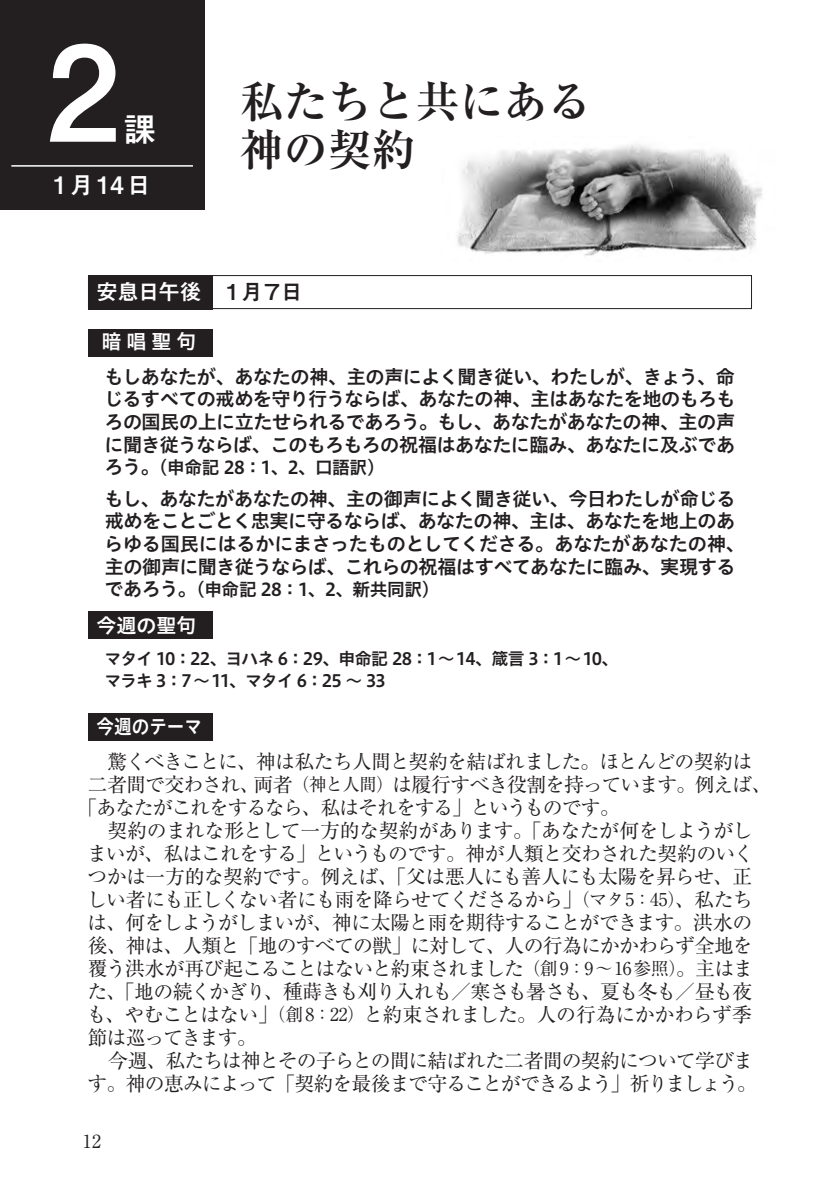
<style>
.page{position:relative;width:840px;height:1191px;background:#fff}
.page>*{position:absolute;margin:0;border:0;box-sizing:border-box;transform-origin:0 0}
.t1{font:700 132px "Mi Go MB1 Std De";color:#fff}
.t2{font:700 44px/48px "Ryumin Pro";color:#231f20}
.t3{font:700 34px "Mi Go MB1 Std De";color:#fff}
.t4{font:700 24px "Mi Go MB1 Std De";letter-spacing:.125em;color:#fff}
.t5{font:700 22px "Mi Go MB1 Std De";letter-spacing:-.065em;color:#fff}
.t6{font:20px "Hiragino UD Sans Std W6";color:#fff}
.t7{font:20px "Hiragino UD Sans Std W6";color:#fff;scale:.88 1}
.t8{font:19.8px "Ryumin Pro";letter-spacing:-.045em;color:#231f20}
.t9{font:19.8px "Ryumin Pro";letter-spacing:-.025em;color:#231f20}
.t10{font:19.8px "Ryumin Pro";letter-spacing:-.075em;color:#231f20}
.t11{font:19.8px "Ryumin Pro";letter-spacing:-.065em;color:#231f20}
.t12{font:19.2px/22.6px "Hiragino UD Sans Std W6";letter-spacing:-.03em;color:#231f20;text-align:justify}
.t13{font:18px "Ryumin Pro";color:#231f20}
.t14{font:17.8px "Hiragino UD Sans Std W6";letter-spacing:-.02em;color:#231f20}
.t15{font:17px/22px "Hiragino UD Sans Std W6";letter-spacing:-.065em;color:#231f20}
.s1{color:#231f20}
.s2{font-size:19.2px}
.s3{font-size:17.8px}
</style>
<div class="page">
<div style="left:88px;top:275px;width:663px;height:34px;border:1px solid #231f20"></div>
<div style="left:88px;top:275px;width:125px;height:34px;background:#231f20"></div>
<div style="left:88px;top:329px;width:125px;height:27px;background:#231f20"></div>
<div style="left:88px;top:713px;width:125px;height:27px;background:#231f20"></div>
<div style="left:88px;top:611px;width:125px;height:28px;background:#231f20"></div>
<img style="left:457px;top:144px;width:305px;height:112px">
<div style="left:0;top:0;width:204px;height:209px;background:#231f20"></div>
<hr style="left:11px;top:165px;width:182px;height:2px;background:#fff">
<h1 class="t1" style="left:47px;top:-7px;width:75px">2</h1>
<h3 class="t3" style="left:123px;top:103px;width:36px">課</h3>
<p class="t4" style="left:53px;top:167px;width:99px">1月14日</p>
<h2 class="t2" style="left:240px;top:75px;width:353px">私たちと共にある神の契約</h2>
<p class="t5" style="left:96px;top:275px;width:208px">安息日午後<span class="s1">　１月７日</span></p>
<p class="t6" style="left:101px;top:326px;width:96px">暗唱聖句</p>
<p class="t12" style="left:104px;top:364px;width:632px">もしあなたが、あなたの神、主の声によく聞き従い、わたしが、きょう、命じるすべての戒めを守り行うならば、あなたの神、主はあなたを地のもろもろの国民の上に立たせられるであろう。もし、あなたがあなたの神、主の声に聞き従うならば、このもろもろの祝福はあなたに臨み、あなたに及ぶであ</p>
<p class="t14" style="left:104px;top:453px;width:281px"><span class="s2">ろう。</span>（申命記 28：1、2、口語訳）</p>
<p class="t12" style="left:104px;top:486px;width:642px;text-align:left">もし、あなたがあなたの神、主の御声によく聞き従い、今日わたしが命じる戒めをことごとく忠実に守るならば、あなたの神、主は、あなたを地上のあらゆる国民にはるかにまさったものとしてくださる。あなたがあなたの神、主の御声に聞き従うならば、これらの祝福はすべてあなたに臨み、実現する</p>
<p class="t14" style="left:105px;top:575px;width:336px"><span class="s2">であろう。</span>（申命記 28：1、2、新共同訳）</p>
<p class="t6" style="left:96px;top:609px;width:101px">今週の聖句</p>
<p class="t15" style="left:104px;top:646px;width:515px">マタイ 10：22、ヨハネ 6：29、申命記 28：1～14、箴言 3：1～10、マラキ 3：7～11、マタイ 6：25 ～ 33</p>
<p class="t7" style="left:96px;top:711px;width:121px">今週のテーマ</p>
<p class="t8" style="left:107px;top:746px;width:646px">驚くべきことに、神は私たち人間と契約を結ばれました。ほとんどの契約は</p>
<p class="t8" style="left:88px;top:769px;width:685px">二者間で交わされ、両者<span class="s3">（神と人間）</span>は履行すべき役割を持っています。例えば、</p>
<p class="t8" style="left:77px;top:792px;width:543px">「あなたがこれをするなら、私はそれをする」というものです。</p>
<p class="t9" style="left:107px;top:815px;width:646px">契約のまれな形として一方的な契約があります。「あなたが何をしようがし</p>
<p class="t8" style="left:87px;top:838px;width:667px">まいが、私はこれをする」というものです。神が人類と交わされた契約のいく</p>
<p class="t8" style="left:88px;top:861px;width:665px">つかは一方的な契約です。例えば、「父は悪人にも善人にも太陽を昇らせ、正</p>
<p class="t8" style="left:87px;top:884px;width:667px">しい者にも正しくない者にも雨を降らせてくださるから」<span class="s3">（マタ5：45）</span>、私たち</p>
<p class="t8" style="left:87px;top:907px;width:666px">は、何をしようがしまいが、神に太陽と雨を期待することができます。洪水の</p>
<p class="t8" style="left:88px;top:930px;width:666px">後、神は、人類と「地のすべての獣」に対して、人の行為にかかわらず全地を</p>
<p class="t8" style="left:88px;top:952px;width:666px">覆う洪水が再び起こることはないと約束されました<span class="s3">（創9：9～16参照）</span>。主はま</p>
<p class="t8" style="left:87px;top:975px;width:666px">た、「地の続くかぎり、種蒔きも刈り入れも／寒さも暑さも、夏も冬も／昼も夜</p>
<p class="t9" style="left:87px;top:998px;width:666px">も、やむことはない」<span class="s3">（創8：22）</span>と約束されました。人の行為にかかわらず季</p>
<p class="t11" style="left:88px;top:1021px;width:170px">節は巡ってきます。</p>
<p class="t8" style="left:108px;top:1044px;width:646px">今週、私たちは神とその子らとの間に結ばれた二者間の契約について学びま</p>
<p class="t10" style="left:88px;top:1067px;width:670px">す。神の恵みによって「契約を最後まで守ることができるよう」祈りましょう。</p>
<p class="t13" style="left:83px;top:1126px;width:19px">12</p>
</div>
